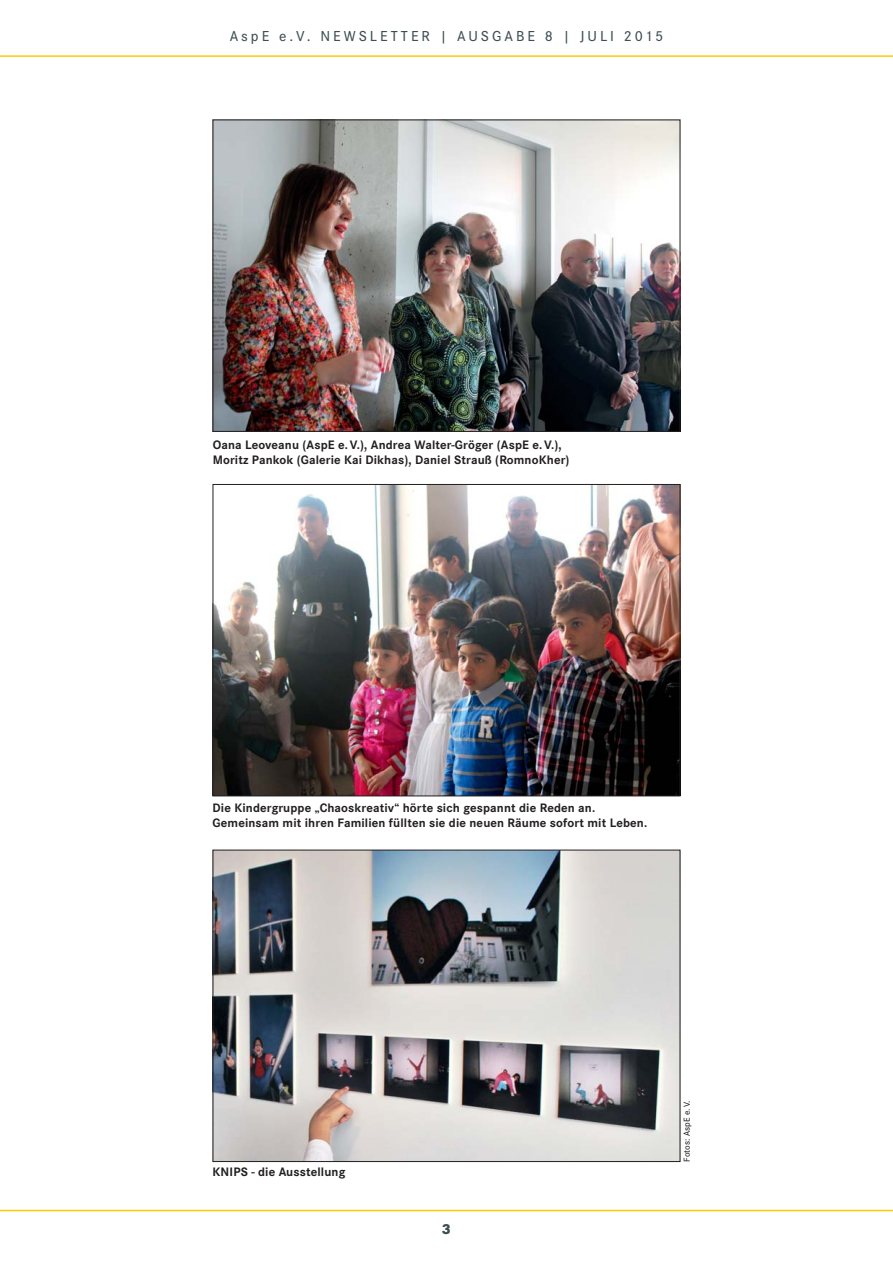
<style>
.page{position:relative;width:893px;height:1263px;background:#fff}
.page>*{position:absolute;margin:0;border:0;box-sizing:border-box;transform-origin:0 0}
.t1{font:500 15px "Corporate S";letter-spacing:.2em;color:#3e4f52}
.t2{font:800 15px "Corporate S";color:#3e4f52}
.t3{font:700 12.75px/15px "Corporate S";letter-spacing:.01em;color:#231f20}
.t4{font:500 9px "Corporate S";letter-spacing:.01em;color:#231f20}
</style>
<div class="page">
<hr style="left:0;top:1210px;width:893px;height:1px;background:#ffcb04">
<hr style="left:0;top:55px;width:893px;height:2px;background:#ffcb04">
<img style="left:215px;top:486px;width:463px;height:308px">
<div style="left:213px;top:484px;width:467px;height:312px;border:1px solid #231f20"></div>
<img style="left:215px;top:852px;width:463px;height:308px">
<div style="left:213px;top:850px;width:467px;height:312px;border:1px solid #231f20"></div>
<img style="left:215px;top:122px;width:463px;height:308px">
<div style="left:213px;top:120px;width:467px;height:312px;border:1px solid #231f20"></div>
<p class="t1" style="left:230px;top:30px;width:435px">AspE e.V. NEWSLETTER | AUSGABE 8 | JULI 2015</p>
<p class="t3" style="left:213px;top:438px;width:358px">Oana Leoveanu (AspE e. V.), Andrea Walter-Gröger (AspE e. V.),<br>Moritz Pankok (Galerie Kai Dikhas), Daniel Strauß (RomnoKher)</p>
<p class="t3" style="left:213px;top:801px;width:436px">Die Kindergruppe „Chaoskreativ“ hörte sich gespannt die Reden an.<br>Gemeinsam mit ihren Familien füllten sie die neuen Räume sofort mit Leben.</p>
<p class="t3" style="left:213px;top:1166px;width:134px">KNIPS - die Ausstellung</p>
<p class="t2" style="left:442px;top:1223px;width:11px">3</p>
<p class="t4" style="left:683px;top:1162px;width:63px;rotate:-90deg">Fotos: AspE e. V.</p>
</div>
